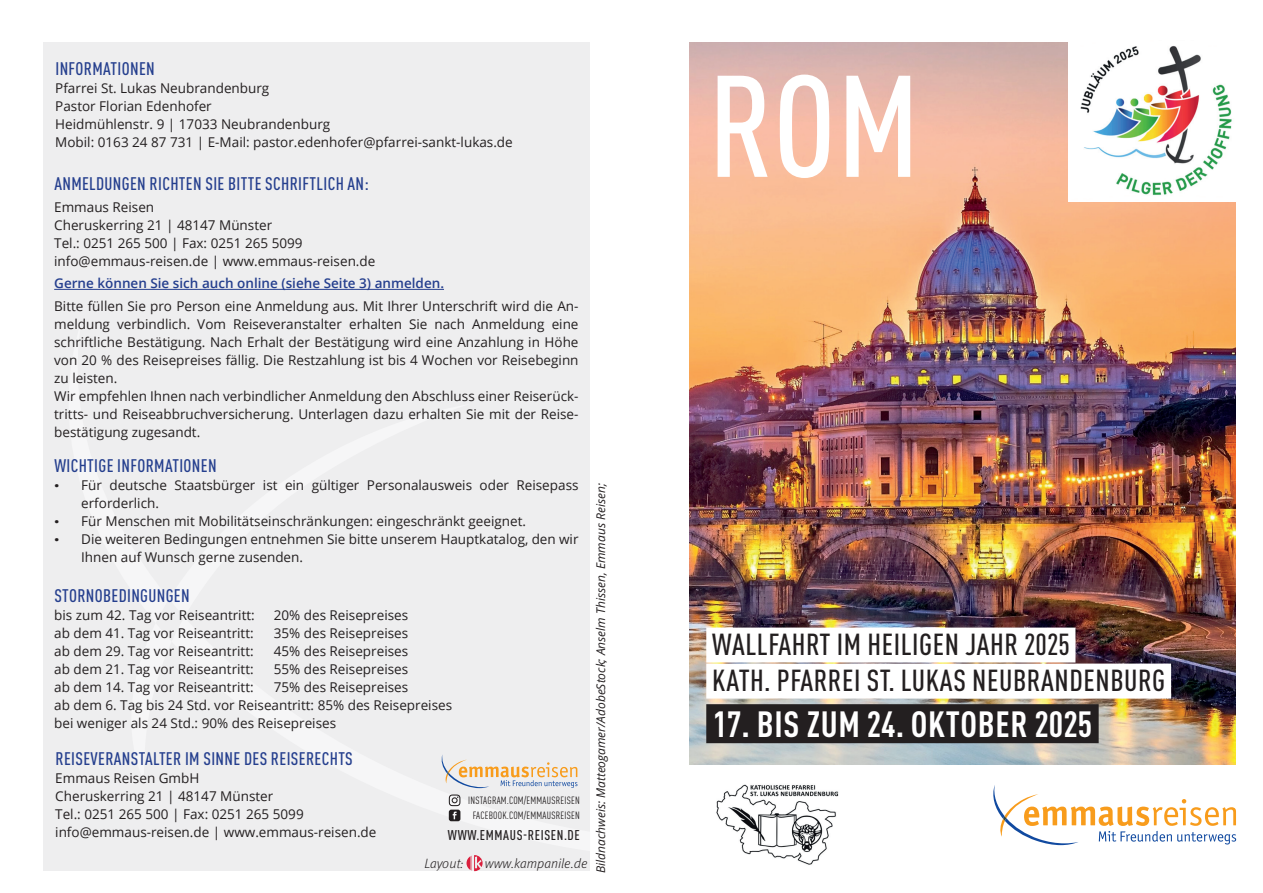
<style>
.page{position:relative;width:1263px;height:893px;background:#fff}
.page>*{position:absolute;margin:0;border:0;box-sizing:border-box;transform-origin:0 0}
.t1{font:500 condensed 142.05px "DIN Pro";color:#fff}
.t2{font:700 condensed 36px "DIN Pro";letter-spacing:.02em;color:#fff}
.t3{font:500 condensed 30px/36px "DIN Pro";letter-spacing:.02em;color:#231f20}
.t4{font:500 condensed 18px "DIN Pro";letter-spacing:.02em;color:#253f8e}
.t5{font:500 condensed 13.95px "DIN Pro";letter-spacing:.045em;color:#231f20}
.t6{font:13.5px/18px "Open Sans";color:#231f20}
.t7{font:600 13.5px "Open Sans";color:#253f8e}
.t8{font:italic 300 13.5px "Meta Pro";color:#231f20}
.t9{font:italic 12px "Open Sans";color:#231f20}
.t10{font:condensed 10.5px/15.1px "DIN Pro";letter-spacing:.02em;color:#231f20;text-align:center}
.s1{font-family:"Polo 11 K Buch"}
</style>
<div class="page">
<img style="left:690px;top:43px;width:545px;height:722px">
<div style="left:44px;top:43px;width:546px;height:828px;background:#eeeeef"></div>
<hr style="left:54px;top:289px;width:390px;height:1px;background:#253f8e">
<svg style="left:449px;top:794px;width:11px;height:27px"></svg>
<svg style="left:466px;top:855px;width:17px;height:16px"></svg>
<svg style="left:441px;top:755px;width:136px;height:33px"></svg>
<div style="left:706px;top:628px;width:369px;height:35px;background:#fff"></div>
<div style="left:706px;top:664px;width:465px;height:35px;background:#fff"></div>
<img style="left:1068px;top:43px;width:167px;height:159px">
<div style="left:706px;top:704px;width:393px;height:39px;background:#231f20"></div>
<svg style="left:993px;top:785px;width:243px;height:60px"></svg>
<img style="left:716px;top:784px;width:123px;height:81px">
<h3 class="t4" style="left:55px;top:55px;width:101px">INFORMATIONEN</h3>
<p class="t6" style="left:55px;top:79px;width:459px">Pfarrei St. Lukas Neubrandenburg<br>Pastor Florian Edenhofer<br>Heidmühlenstr. 9 | 17033 Neubrandenburg<br>Mobil: 0163 24 87 731 | E-Mail: pastor.edenhofer@pfarrei-sankt-lukas.de</p>
<h3 class="t4" style="left:54px;top:170px;width:316px">ANMELDUNGEN RICHTEN SIE BITTE SCHRIFTLICH AN:</h3>
<p class="t6" style="left:54px;top:198px;width:323px">Emmaus Reisen<br>Cheruskerring 21 | 48147 Münster<br>Tel.: 0251 265 500 | Fax: 0251 265 5099 info@emmaus-reisen.de | www.emmaus-reisen.de</p>
<p class="t7" style="left:54px;top:274px;width:391px">Gerne können Sie sich auch online (siehe Seite 3) anmelden.</p>
<p class="t6" style="left:54px;top:296px;width:526px">Bitte füllen Sie pro Person eine Anmeldung aus. Mit Ihrer Unterschrift wird die An&shy;meldung verbindlich. Vom Reiseveranstalter erhalten Sie nach Anmeldung eine schriftliche Bestätigung. Nach Erhalt der Bestätigung wird eine Anzahlung in Höhe von 20 % des Reisepreises fällig. Die Restzahlung ist bis 4 Wochen vor Reisebeginn zu leisten.<br>Wir empfehlen Ihnen nach verbindlicher Anmeldung den Abschluss einer Reiserück&shy;tritts- und Reiseabbruchversicherung. Unterlagen dazu erhalten Sie mit der Reise&shy;bestätigung zugesandt.</p>
<h3 class="t4" style="left:54px;top:453px;width:164px">WICHTIGE INFORMATIONEN</h3>
<p class="t6" style="left:81px;top:476px;width:499px;text-indent:-27px"><span class="s1">•</span> Für deutsche Staatsbürger ist ein gültiger Personalausweis oder Reisepass erforderlich.</p>
<p class="t6" style="left:54px;top:512px;width:473px"><span class="s1">•</span> Für Menschen mit Mobilitätseinschränkungen: eingeschränkt geeignet.</p>
<p class="t6" style="left:81px;top:530px;width:499px;text-indent:-27px"><span class="s1">•</span> Die weiteren Bedingungen entnehmen Sie bitte unserem Hauptkatalog, den wir<br>Ihnen auf Wunsch gerne zusenden.</p>
<h3 class="t4" style="left:54px;top:582px;width:137px">STORNOBEDINGUNGEN</h3>
<p class="t6" style="left:54px;top:605px;width:202px">bis zum 42. Tag vor Reiseantritt:</p>
<p class="t6" style="left:274px;top:605px;width:136px">20% des Reisepreises</p>
<p class="t6" style="left:54px;top:623px;width:201px">ab dem 41. Tag vor Reiseantritt:</p>
<p class="t6" style="left:274px;top:623px;width:136px">35% des Reisepreises</p>
<p class="t6" style="left:54px;top:641px;width:201px">ab dem 29. Tag vor Reiseantritt:</p>
<p class="t6" style="left:274px;top:641px;width:136px">45% des Reisepreises</p>
<p class="t6" style="left:54px;top:659px;width:201px">ab dem 21. Tag vor Reiseantritt:</p>
<p class="t6" style="left:274px;top:659px;width:136px">55% des Reisepreises</p>
<p class="t6" style="left:54px;top:677px;width:201px">ab dem 14. Tag vor Reiseantritt:</p>
<p class="t6" style="left:54px;top:677px;width:399px;text-indent:220px">75% des Reisepreises<br>ab dem 6. Tag bis 24 Std. vor Reiseantritt: 85% des Reisepreises bei weniger als 24 Std.: 90% des Reisepreises</p>
<h3 class="t4" style="left:55px;top:745px;width:299px">REISEVERANSTALTER IM SINNE DES REISERECHTS</h3>
<p class="t6" style="left:55px;top:769px;width:323px">Emmaus Reisen GmbH<br>Cheruskerring 21 | 48147 Münster<br>Tel.: 0251 265 500 | Fax: 0251 265 5099 info@emmaus-reisen.de | www.emmaus-reisen.de</p>
<p class="t10" style="left:468px;top:792px;width:113px">INSTAGRAM.COM/EMMAUSREISEN<br>FACEBOOK.COM/EMMAUSREISEN</p>
<p class="t5" style="left:448px;top:825px;width:133px">WWW.EMMAUS-REISEN.DE</p>
<p class="t8" style="left:424px;top:854px;width:41px">Layout:</p>
<p class="t8" style="left:485px;top:854px;width:104px">www.kampanile.de</p>
<p class="t9" style="left:593px;top:873px;width:392px;rotate:-90deg">Bildnachweis: Matteogamer/AdobeStock; Anselm Thissen, Emmaus Reisen;</p>
<h1 class="t1" style="left:708px;top:22px;width:212px">ROM</h1>
<h3 class="t3" style="left:712px;top:624px;width:454px">WALLFAHRT IM HEILIGEN JAHR 2025<br>KATH. PFARREI ST. LUKAS NEUBRANDENBURG</h3>
<h2 class="t2" style="left:713px;top:697px;width:381px">17. BIS ZUM 24. OKTOBER 2025</h2>
</div>
